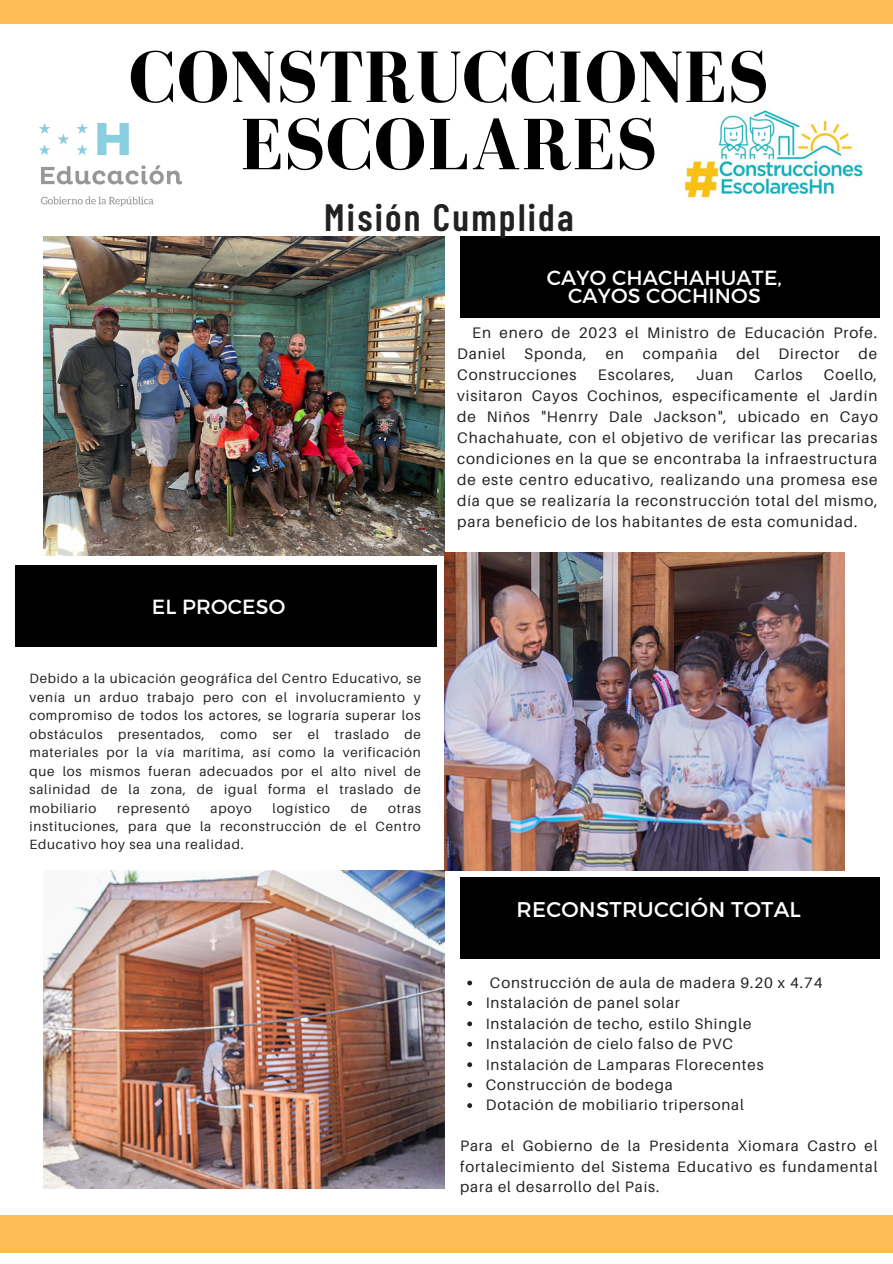
<style>
.page{position:relative;width:893px;height:1264px;background:#fff}
.page>*{position:absolute;margin:0;border:0;box-sizing:border-box;transform-origin:0 0}
.t1{font:700 74.7px/67.2px "Bodoni FLF";letter-spacing:.01em;color:#000;text-align:center}
.t2{font:600 37.95px "Barlow Condensed";letter-spacing:.06em;color:#222}
.t3{font:21.3px "Montserrat";letter-spacing:.01em;color:#fff}
.t4{font:20.4px/18.1px "Montserrat";letter-spacing:.01em;color:#fff;text-align:center}
.t5{font:15.3px/20.9px "Aileron";letter-spacing:.06em;color:#222;text-align:justify}
.t6{font:15px/20.4px "Aileron";letter-spacing:.06em;color:#222;text-align:justify}
.t7{font:13.35px/18.5px "Aileron";letter-spacing:.06em;color:#222;text-align:justify}
</style>
<div class="page">
<div style="left:0;top:1215px;width:892px;height:37px;background:#ffbd59"></div>
<div style="left:0;top:0;width:892px;height:23px;background:#ffbd59"></div>
<img style="left:44px;top:237px;width:400px;height:318px">
<img style="left:444px;top:552px;width:400px;height:318px">
<img style="left:44px;top:870px;width:400px;height:318px">
<div style="left:459px;top:237px;width:420px;height:81px;background:#000"></div>
<img style="left:684px;top:110px;width:179px;height:88px">
<img style="left:39px;top:123px;width:205px;height:117px">
<div style="left:15px;top:565px;width:422px;height:81px;background:#000"></div>
<div style="left:459px;top:877px;width:420px;height:81px;background:#000"></div>
<svg style="left:467px;top:980px;width:5px;height:5px"></svg>
<svg style="left:467px;top:1001px;width:5px;height:4px"></svg>
<svg style="left:467px;top:1021px;width:5px;height:5px"></svg>
<svg style="left:467px;top:1041px;width:5px;height:5px"></svg>
<svg style="left:467px;top:1062px;width:5px;height:5px"></svg>
<svg style="left:467px;top:1082px;width:5px;height:5px"></svg>
<svg style="left:467px;top:1103px;width:5px;height:4px"></svg>
<p class="t1" style="left:129px;top:43px;width:641px">CONSTRUCCIONES<br>ESCOLARES</p>
<p class="t2" style="left:324px;top:193px;width:251px">Misión Cumplida</p>
<p class="t4" style="left:546px;top:268px;width:237px">CAYO CHACHAHUATE,<br>CAYOS COCHINOS</p>
<p class="t5" style="left:457px;top:322px;width:421px;text-indent:15px">En enero de 2023 el Ministro de Educación Profe.<br>Daniel Sponda, en compañia del Director de Construcciones</p>
<p class="t5" style="left:457px;top:364px;width:422px;text-indent:367px">Coello, visitaron Cayos Cochinos, específicamente el Jardín de Niños "Henrry Dale Jackson", ubicado en Cayo Chachahuate, con el objetivo de verificar las precarias condiciones en la que se encontraba la infraestructura de este centro educativo, realizando una promesa ese día que se realizaría la reconstrucción total del mismo, para beneficio de los habitantes de esta comunidad.</p>
<p class="t5" style="left:598px;top:364px;width:78px">Escolares,</p>
<p class="t5" style="left:696px;top:364px;width:39px">Juan</p>
<p class="t5" style="left:754px;top:364px;width:50px">Carlos</p>
<p class="t4" style="left:152px;top:596px;width:135px">EL PROCESO</p>
<p class="t7" style="left:29px;top:669px;width:393px">Debido a la ubicación geográfica del Centro Educativo, se venía un arduo trabajo pero con el involucramiento y compromiso de todos los actores, se lograría superar los obstáculos presentados, como ser el traslado de materiales por la vía marítima, así como la verificación que los mismos fueran adecuados por el alto nivel de salinidad de la zona, de igual forma el traslado de mobiliario</p>
<p class="t7" style="left:117px;top:798px;width:74px">representó</p>
<p class="t7" style="left:210px;top:798px;width:43px">apoyo</p>
<p class="t7" style="left:272px;top:798px;width:59px">logístico</p>
<p class="t7" style="left:351px;top:798px;width:18px">de</p>
<p class="t7" style="left:29px;top:798px;width:393px;text-indent:358px">otras instituciones, para que la reconstrucción de el Centro Educativo hoy sea una realidad.</p>
<p class="t3" style="left:516px;top:895px;width:286px">RECONSTRUCCIÓN TOTAL</p>
<p class="t6" style="left:490px;top:972px;width:334px">Construcción de aula de madera 9.20 x 4.74</p>
<p class="t6" style="left:485px;top:992px;width:196px">Instalación de panel solar</p>
<p class="t6" style="left:485px;top:1012px;width:267px">Instalación de techo, estilo Shingle</p>
<p class="t6" style="left:485px;top:1033px;width:249px">Instalación de cielo falso de PVC</p>
<p class="t6" style="left:485px;top:1053px;width:279px">Instalación de Lamparas Florecentes</p>
<p class="t6" style="left:485px;top:1074px;width:189px">Construcción de bodega</p>
<p class="t6" style="left:485px;top:1094px;width:260px">Dotación de mobiliario tripersonal</p>
<p class="t6" style="left:460px;top:1135px;width:419px">Para el Gobierno de la Presidenta Xiomara Castro el fortalecimiento del Sistema Educativo es fundamental para el desarrollo del País.</p>
</div>
